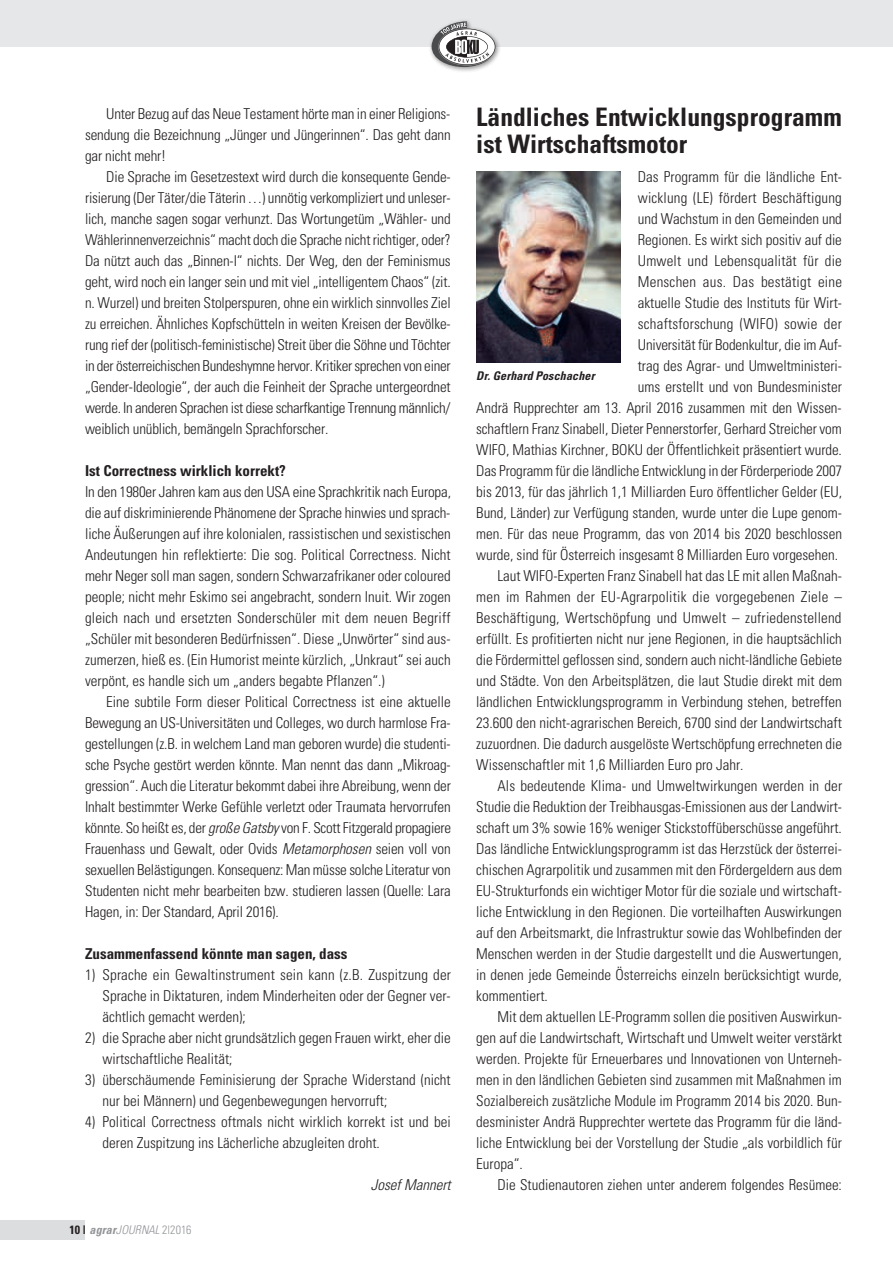
<style>
.page{position:relative;width:893px;height:1263px;background:#fff}
.page>*{position:absolute;margin:0;border:0;box-sizing:border-box;transform-origin:0 0}
.t1{font:700 condensed 25.5px/27px "Univers";color:#231f20}
.t2{font:300 condensed 15px/21px "Univers";color:#231f20;text-align:justify}
.t3{font:700 condensed 15px "Univers";color:#231f20}
.t4{font:italic 300 condensed 15px "Univers";color:#231f20}
.t5{font:italic 300 condensed 12px "Univers";letter-spacing:.005em;color:#939598}
.t6{font:italic 700 condensed 12px "Univers";letter-spacing:.015em;color:#231f20}
.s1{font-style:italic}
.s2{font-weight:700;font-style:normal;color:#231f20}
.s3{font-weight:700}
.s4{font-style:normal}
</style>
<div class="page">
<div style="left:0;top:0;width:893px;height:47px;background:#e6e7e9"></div>
<div style="left:428px;top:18px;width:73px;height:55px;background:#231f20;opacity:.5"></div>
<svg style="left:432px;top:21px;width:63px;height:46px"></svg>
<div style="left:0;top:1220px;width:85px;height:19px;background:#dcdddf"></div>
<img style="left:476px;top:171px;width:145px;height:191px">
<p class="t2" style="left:85px;top:103px;width:367px;text-indent:21px">Unter Bezug auf das Neue Testament hörte man in einer Religions&shy;sendung die Bezeichnung „Jünger und Jüngerinnen“. Das geht dann gar nicht mehr!</p>
<p class="t2" style="left:85px;top:166px;width:367px;text-indent:21px">Die Sprache im Gesetzestext wird durch die konsequente Gende&shy;risierung (Der Täter/die Täterin…) unnötig verkompliziert und unleser&shy;lich, manche sagen sogar verhunzt. Das Wortungetüm „Wähler- und Wählerinnenverzeichnis“ macht doch die Sprache nicht richtiger, oder?<br>Da nützt auch das „Binnen-I“ nichts. Der Weg, den der Feminismus geht, wird noch ein langer sein und mit viel „intelligentem Chaos“ (zit. n. Wurzel) und breiten Stolperspuren, ohne ein wirklich sinnvolles Ziel zu erreichen. Ähnliches Kopfschütteln in weiten Kreisen der Bevölke&shy;rung rief der (politisch-feministische) Streit über die Söhne und Töchter in der österreichischen Bundeshymne hervor. Kritiker sprechen von einer „Gender-Ideologie“, der auch die Feinheit der Sprache untergeordnet werde. In anderen Sprachen ist diese scharfkantige Trennung männlich/ weiblich unüblich, bemängeln Sprachforscher.</p>
<p class="t3" style="left:85px;top:461px;width:202px">Ist Correctness wirklich korrekt?</p>
<p class="t2" style="left:85px;top:481px;width:367px">In den 1980er Jahren kam aus den USA eine Sprachkritik nach Europa, die auf diskriminierende Phänomene der Sprache hinwies und sprach&shy;liche Äußerungen auf ihre kolonialen, rassistischen und sexistischen Andeutungen hin reflektierte: Die sog. Political Correctness. Nicht mehr Neger soll man sagen, sondern Schwarzafrikaner oder coloured people; nicht mehr Eskimo sei angebracht, sondern Inuit. Wir zogen gleich nach und ersetzten Sonderschüler mit dem neuen Begriff „Schüler mit besonderen Bedürfnissen“. Diese „Unwörter“ sind aus&shy;zumerzen, hieß es. (Ein Humorist meinte kürzlich, „Unkraut“ sei auch verpönt, es handle sich um „anders begabte Pflanzen“.)</p>
<p class="t2" style="left:85px;top:691px;width:367px;text-indent:21px">Eine subtile Form dieser Political Correctness ist eine aktuelle Bewegung an US-Universitäten und Colleges, wo durch harmlose Fra&shy;gestellungen (z.B. in welchem Land man geboren wurde) die studenti&shy;sche Psyche gestört werden könnte. Man nennt das dann „Mikroag&shy;gression“. Auch die Literatur bekommt dabei ihre Abreibung, wenn der Inhalt bestimmter Werke Gefühle verletzt oder Traumata hervorrufen könnte. So heißt es, der <span class="s1">große Gatsby</span> von F. Scott Fitzgerald propagiere Frauenhass und Gewalt, oder Ovids <span class="s1">Metamorphosen</span> seien voll von sexuellen Belästigungen. Konsequenz: Man müsse solche Literatur von Studenten nicht mehr bearbeiten bzw. studieren lassen (Quelle: Lara Hagen, in: Der Standard, April 2016).</p>
<p class="t3" style="left:85px;top:944px;width:264px">Zusammenfassend könnte man sagen, dass</p>
<p class="t2" style="left:103px;top:964px;width:350px;text-indent:-17px">1) Sprache ein Gewaltinstrument sein kann (z.B. Zuspitzung der Sprache in Diktaturen, indem Minderheiten oder der Gegner ver&shy;ächtlich gemacht werden);</p>
<p class="t2" style="left:103px;top:1027px;width:350px;text-indent:-17px">2) die Sprache aber nicht grundsätzlich gegen Frauen wirkt, eher die wirtschaftliche Realität;</p>
<p class="t2" style="left:103px;top:1069px;width:350px;text-indent:-17px">3) überschäumende Feminisierung der Sprache Widerstand (nicht nur bei Männern) und Gegenbewegungen hervorruft;</p>
<p class="t2" style="left:103px;top:1111px;width:350px;text-indent:-17px">4) Political Correctness oftmals nicht wirklich korrekt ist und bei deren Zuspitzung ins Lächerliche abzugleiten droht.</p>
<p class="t4" style="left:371px;top:1176px;width:81px">Josef Mannert</p>
<p class="t5" style="left:69px;top:1222px;width:123px"><span class="s2">10 |</span> <span class="s3">agrar</span>JOURNAL <span class="s4">2|2016</span></p>
<h1 class="t1" style="left:476px;top:103px;width:367px">Ländliches Entwicklungsprogramm ist Wirtschaftsmotor</h1>
<p class="t2" style="left:638px;top:166px;width:206px">Das Programm für die ländliche Ent-</p>
<p class="t2" style="left:638px;top:187px;width:206px">wicklung (LE) fördert Beschäftigung</p>
<p class="t2" style="left:638px;top:208px;width:206px">und Wachstum in den Gemeinden und</p>
<p class="t2" style="left:638px;top:229px;width:206px">Regionen. Es wirkt sich positiv auf die</p>
<p class="t2" style="left:638px;top:250px;width:205px">Umwelt und Lebensqualität für die</p>
<p class="t2" style="left:638px;top:271px;width:206px">Menschen aus. Das bestätigt eine</p>
<p class="t2" style="left:638px;top:292px;width:206px">aktuelle Studie des Instituts für Wirt-</p>
<p class="t2" style="left:638px;top:313px;width:206px">schaftsforschung (WIFO) sowie der</p>
<p class="t2" style="left:638px;top:334px;width:206px">Universität für Bodenkultur, die im Auf-</p>
<p class="t2" style="left:638px;top:355px;width:206px">trag des Agrar- und Umweltministeri-</p>
<p class="t2" style="left:638px;top:376px;width:206px">ums erstellt und von Bundesminister</p>
<p class="t2" style="left:476px;top:397px;width:367px">Andrä Rupprechter am 13. April 2016 zusammen mit den Wissen-</p>
<p class="t2" style="left:476px;top:418px;width:367px">schaftlern Franz Sinabell, Dieter Pennerstorfer, Gerhard Streicher vom</p>
<p class="t2" style="left:476px;top:439px;width:367px">WIFO, Mathias Kirchner, BOKU der Öffentlichkeit präsentiert wurde.</p>
<p class="t2" style="left:476px;top:460px;width:367px">Das Programm für die ländliche Entwicklung in der Förderperiode 2007</p>
<p class="t2" style="left:476px;top:481px;width:367px">bis 2013, für das jährlich 1,1 Milliarden Euro öffentlicher Gelder (EU,</p>
<p class="t2" style="left:476px;top:502px;width:367px">Bund, Länder) zur Verfügung standen, wurde unter die Lupe genom-</p>
<p class="t2" style="left:476px;top:523px;width:367px">men. Für das neue Programm, das von 2014 bis 2020 beschlossen</p>
<p class="t2" style="left:476px;top:544px;width:363px">wurde, sind für Österreich insgesamt 8 Milliarden Euro vorgesehen.</p>
<p class="t2" style="left:497px;top:565px;width:346px">Laut WIFO-Experten Franz Sinabell hat das LE mit allen Maßnah-</p>
<p class="t2" style="left:476px;top:586px;width:367px">men im Rahmen der EU-Agrarpolitik die vorgegebenen Ziele –</p>
<p class="t2" style="left:476px;top:607px;width:367px">Beschäftigung, Wertschöpfung und Umwelt – zufriedenstellend</p>
<p class="t2" style="left:476px;top:628px;width:367px">erfüllt. Es profitierten nicht nur jene Regionen, in die hauptsächlich</p>
<p class="t2" style="left:476px;top:649px;width:367px">die Fördermittel geflossen sind, sondern auch nicht-ländliche Gebiete</p>
<p class="t2" style="left:476px;top:670px;width:367px">und Städte. Von den Arbeitsplätzen, die laut Studie direkt mit dem</p>
<p class="t2" style="left:476px;top:691px;width:367px">ländlichen Entwicklungsprogramm in Verbindung stehen, betreffen</p>
<p class="t2" style="left:476px;top:712px;width:367px">23.600 den nicht-agrarischen Bereich, 6700 sind der Landwirtschaft</p>
<p class="t2" style="left:476px;top:733px;width:367px">zuzuordnen. Die dadurch ausgelöste Wertschöpfung errechneten die</p>
<p class="t2" style="left:476px;top:754px;width:269px">Wissenschaftler mit 1,6 Milliarden Euro pro Jahr.</p>
<p class="t2" style="left:497px;top:775px;width:346px">Als bedeutende Klima- und Umweltwirkungen werden in der</p>
<p class="t2" style="left:476px;top:796px;width:367px">Studie die Reduktion der Treibhausgas-Emissionen aus der Landwirt-</p>
<p class="t2" style="left:476px;top:817px;width:367px">schaft um 3% sowie 16% weniger Stickstoffüberschüsse angeführt.</p>
<p class="t2" style="left:476px;top:838px;width:367px">Das ländliche Entwicklungsprogramm ist das Herzstück der österrei-</p>
<p class="t2" style="left:476px;top:859px;width:367px">chischen Agrarpolitik und zusammen mit den Fördergeldern aus dem</p>
<p class="t2" style="left:476px;top:880px;width:367px">EU-Strukturfonds ein wichtiger Motor für die soziale und wirtschaft-</p>
<p class="t2" style="left:476px;top:901px;width:367px">liche Entwicklung in den Regionen. Die vorteilhaften Auswirkungen</p>
<p class="t2" style="left:476px;top:922px;width:367px">auf den Arbeitsmarkt, die Infrastruktur sowie das Wohlbefinden der</p>
<p class="t2" style="left:476px;top:943px;width:367px">Menschen werden in der Studie dargestellt und die Auswertungen,</p>
<p class="t2" style="left:476px;top:964px;width:367px">in denen jede Gemeinde Österreichs einzeln berücksichtigt wurde,</p>
<p class="t2" style="left:476px;top:985px;width:73px">kommentiert.</p>
<p class="t2" style="left:497px;top:1006px;width:346px">Mit dem aktuellen LE-Programm sollen die positiven Auswirkun-</p>
<p class="t2" style="left:476px;top:1027px;width:367px">gen auf die Landwirtschaft, Wirtschaft und Umwelt weiter verstärkt</p>
<p class="t2" style="left:476px;top:1048px;width:367px">werden. Projekte für Erneuerbares und Innovationen von Unterneh-</p>
<p class="t2" style="left:476px;top:1069px;width:367px">men in den ländlichen Gebieten sind zusammen mit Maßnahmen im</p>
<p class="t2" style="left:476px;top:1090px;width:367px">Sozialbereich zusätzliche Module im Programm 2014 bis 2020. Bun-</p>
<p class="t2" style="left:476px;top:1111px;width:367px">desminister Andrä Rupprechter wertete das Programm für die länd-</p>
<p class="t2" style="left:476px;top:1132px;width:367px">liche Entwicklung bei der Vorstellung der Studie „als vorbildlich für</p>
<p class="t2" style="left:476px;top:1153px;width:48px">Europa“.</p>
<p class="t2" style="left:497px;top:1174px;width:346px">Die Studienautoren ziehen unter anderem folgendes Resümee:</p>
<p class="t6" style="left:476px;top:368px;width:120px">Dr. Gerhard Poschacher</p>
</div>
